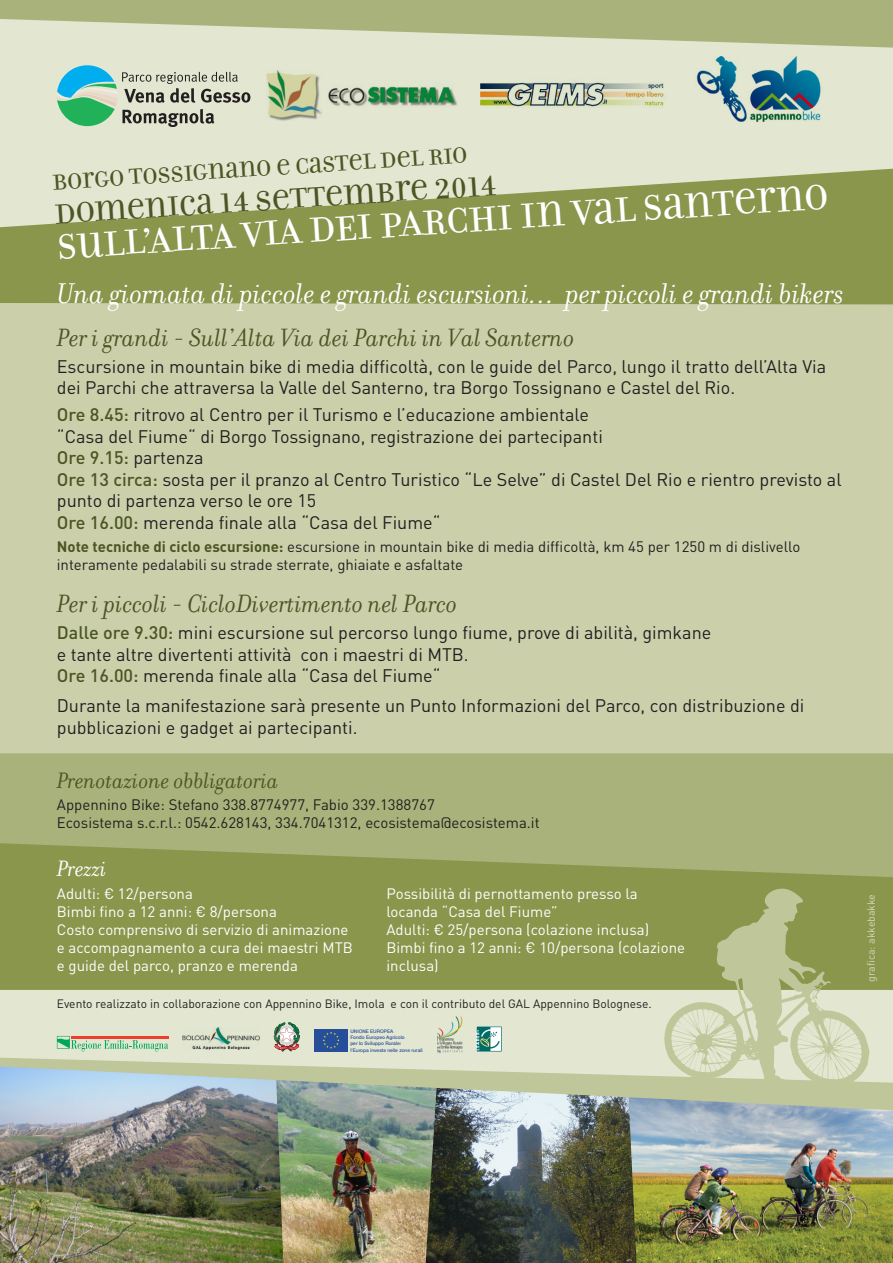
<style>
.page{position:relative;width:893px;height:1263px;background:#fff}
.page>*{position:absolute;margin:0;border:0;box-sizing:border-box;transform-origin:0 0}
.t1{font:37.5px "Filosofia Unicase OT";color:#fff}
.t2{font:italic 30.75px "Filosofia OT";color:#fff}
.t3{font:30px "Filosofia Unicase OT";color:#4c5524}
.t4{font:italic 27px "Filosofia";color:#4c5524}
.t5{font:italic 24px "Filosofia";color:#4c5524}
.t6{font:italic 24px "Filosofia";color:#fff}
.t7{font:23.4px "Filosofia Unicase OT";color:#4c5524}
.t8{font:18px/21.6px "DIN Pro";color:#231f20}
.t9{font:15px/18px "DIN Pro";color:#fff}
.t10{font:15px/18px "DIN Pro";color:#231f20}
.t11{font:12px "DIN Pro";color:#231f20}
.t12{font:10.5px "DIN Pro";color:#d6dabd}
.t13{font:500 4.8px/6.3px "Helvetica Neue";color:#274e99}
.s1{font-weight:500;color:#4c5524}
.s2{font-weight:700;color:#4c5524}
</style>
<div class="page">
<img style="left:636px;top:1110px;width:257px;height:153px">
<img style="left:438px;top:1110px;width:198px;height:153px">
<img style="left:283px;top:1110px;width:155px;height:153px">
<img style="left:0;top:1110px;width:283px;height:153px">
<img style="left:0;top:1083px;width:893px;height:27px">
<div style="left:0;top:227px;width:893px;height:763px;background:#89964c"></div>
<svg style="left:0;top:48px;width:893px;height:179px;background:#cfd5b4"></svg>
<svg style="left:0;top:0;width:893px;height:48px;background:#bac294"></svg>
<div style="left:0;top:303px;width:893px;height:450px;background:#cbd0ab"></div>
<svg style="left:0;top:990px;width:893px;height:93px;background:#dbe1ca"></svg>
<svg style="left:0;top:753px;width:893px;height:124px;background:#a4ae73"></svg>
<svg style="left:662px;top:887px;width:208px;height:204px;background:#b4bc8b"></svg>
<img style="left:474px;top:77px;width:196px;height:38px">
<img style="left:266px;top:70px;width:192px;height:50px">
<img style="left:686px;top:56px;width:144px;height:70px">
<svg style="left:57px;top:65px;width:193px;height:62px;background:#a4c2af"></svg>
<svg style="left:477px;top:1026px;width:25px;height:25px"></svg>
<svg style="left:57px;top:1036px;width:111px;height:15px;background:#b8bc9d"></svg>
<svg style="left:274px;top:1022px;width:26px;height:29px"></svg>
<img style="left:437px;top:1013px;width:25px;height:42px">
<img style="left:183px;top:1027px;width:76px;height:22px">
<div style="left:314px;top:1029px;width:34px;height:22px;background:#274e99"></div>
<svg style="left:323px;top:1032px;width:16px;height:17px"></svg>
<p class="t7" style="left:51px;top:169px;width:417px;rotate:-4deg">Borgo Tossignano e Castel Del Rio</p>
<h3 class="t3" style="left:53px;top:197px;width:445px;rotate:-4deg">domenica 14 settembre 2014</h3>
<h1 class="t1" style="left:56px;top:226px;width:774px;rotate:-4deg">Sull’ALTA VIA DEI PARCHI in Val Santerno</h1>
<h2 class="t2" style="left:57px;top:277px;width:789px">Una giornata di piccole e grandi escursioni… per piccoli e grandi bikers</h2>
<h3 class="t4" style="left:57px;top:323px;width:519px">Per i grandi - Sull’Alta Via dei Parchi in Val Santerno</h3>
<p class="t8" style="left:57px;top:355px;width:771px">Escursione in mountain bike di media difficoltà, con le guide del Parco, lungo il tratto dell’Alta Via dei Parchi che attraversa la Valle del Santerno, tra Borgo Tossignano e Castel del Rio.</p>
<p class="t8" style="left:57px;top:403px;width:786px"><span class="s1">Ore 8.45:</span> ritrovo al Centro per il Turismo e l’educazione ambientale<br>“Casa del Fiume“ di Borgo Tossignano, registrazione dei partecipanti<br><span class="s1">Ore 9.15:</span> partenza<br><span class="s1">Ore 13 circa:</span> sosta per il pranzo al Centro Turistico “Le Selve” di Castel Del Rio e rientro previsto al punto di partenza verso le ore 15<br><span class="s1">Ore 16.00:</span> merenda finale alla “Casa del Fiume“</p>
<p class="t10" style="left:57px;top:537px;width:745px"><span class="s2">Note tecniche di ciclo escursione:</span> escursione in mountain bike di media difficoltà, km 45 per 1250 m di dislivello interamente pedalabili su strade sterrate, ghiaiate e asfaltate</p>
<h3 class="t4" style="left:57px;top:589px;width:402px">Per i piccoli - CicloDivertimento nel Parco</h3>
<p class="t8" style="left:57px;top:621px;width:656px"><span class="s1">Dalle ore 9.30:</span> mini escursione sul percorso lungo fiume, prove di abilità, gimkane e tante altre divertenti attività con i maestri di MTB.<br><span class="s1">Ore 16.00:</span> merenda finale alla “Casa del Fiume“</p>
<p class="t8" style="left:57px;top:694px;width:749px">Durante la manifestazione sarà presente un Punto Informazioni del Parco, con distribuzione di pubblicazioni e gadget ai partecipanti.</p>
<h3 class="t5" style="left:57px;top:767px;width:223px">Prenotazione obbligatoria</h3>
<p class="t10" style="left:57px;top:795px;width:484px">Appennino Bike: Stefano 338.8774977, Fabio 339.1388767<br>Ecosistema s.c.r.l.: 0542.628143, 334.7041312, ecosistema@ecosistema.it</p>
<h3 class="t6" style="left:57px;top:856px;width:51px">Prezzi</h3>
<p class="t9" style="left:57px;top:884px;width:298px">Adulti: € 12/persona<br>Bimbi fino a 12 anni: € 8/persona<br>Costo comprensivo di servizio di animazione e accompagnamento a cura dei maestri MTB e guide del parco, pranzo e merenda</p>
<p class="t9" style="left:386px;top:884px;width:300px">Possibilità di pernottamento presso la locanda “Casa del Fiume”<br>Adulti: € 25/persona (colazione inclusa)<br>Bimbi fino a 12 anni: € 10/persona (colazione inclusa)</p>
<p class="t11" style="left:57px;top:996px;width:596px">Evento realizzato in collaborazione con Appennino Bike, Imola e con il contributo del GAL Appennino Bolognese.</p>
<p class="t13" style="left:350px;top:1028px;width:74px">UNIONE EUROPEA<br>Fondo Europeo Agricolo<br>per lo Sviluppo Rurale:<br>l’Europa investe nelle zone rurali</p>
<p class="t12" style="left:864px;top:982px;width:89px;rotate:-90deg">grafica: akkebakke</p>
</div>
